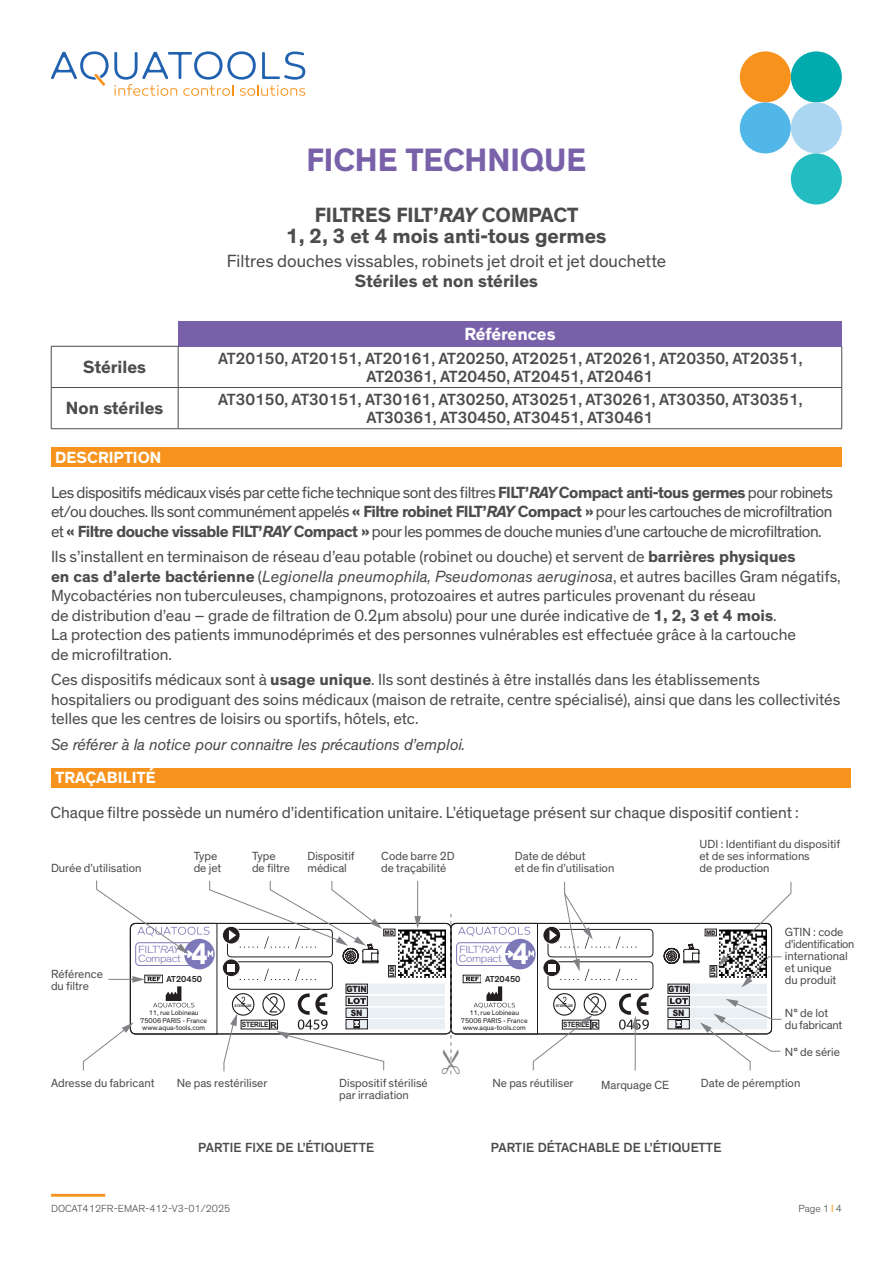
<style>
.page{position:relative;width:893px;height:1263px;background:#fff}
.page>*{position:absolute;margin:0;border:0;box-sizing:border-box;transform-origin:0 0}
.t1{font:700 33px "Theinhardt";color:#7961aa}
.t2{font:900 28.2px "Arial";color:#fff;scale:.85 1}
.t3{font:700 21px/21px "Theinhardt";color:#4b4c4d;text-align:center}
.t4{font:18px "Theinhardt";color:#4b4c4d}
.t5{font:700 18px "Theinhardt";color:#4b4c4d}
.t6{font:700 18px "Theinhardt";color:#fff}
.t7{font:16.5px/19.5px "Theinhardt";color:#4b4c4d}
.t8{font:500 16.5px/18px "Theinhardt";color:#4b4c4d;text-align:center}
.t9{font:italic 16.5px "Theinhardt";letter-spacing:-.01em;color:#4b4c4d}
.t10{font:700 16.5px "Theinhardt";color:#fff}
.t11{font:500 13.5px "Theinhardt";letter-spacing:.015em;color:#4b4c4d}
.t12{font:12px/12px "Theinhardt";color:#4b4c4d}
.t13{font:12px/12px "Theinhardt";letter-spacing:-.02em;color:#4b4c4d}
.t14{font:300 10.65px/8.9px "Theinhardt";letter-spacing:-.03em;color:#7d78b8;scale:1.15 1}
.t15{font:300 10.5px "Theinhardt";color:#4b4c4d}
.t16{font:500 8.85px "Theinhardt";color:#231f20}
.t17{font:900 8.55px "Arial";letter-spacing:-.02em;color:#231f20;scale:.88 1}
.t18{font:700 7.2px "Arial";letter-spacing:-.02em;color:#231f20;scale:.9 1}
.t19{font:7.05px/7.5px "Theinhardt";color:#231f20;text-align:center}
.t20{font:900 6.3px "Arial";letter-spacing:-.02em;color:#231f20;scale:.88 1}
.t21{font:700 3.3px "Arial";letter-spacing:.01em;color:#231f20}
.s1{font-style:italic}
.s2{font-weight:700}
.s3{font-weight:700;font-style:italic}
.s4{font-size:8.25px}
.s5{font-weight:400;color:#f7931d}
</style>
<div class="page">
<div style="left:740px;top:51px;width:51px;height:51px;background:#f7931d;border-radius:50%"></div>
<div style="left:791px;top:51px;width:51px;height:51px;background:#00aaad;border-radius:50%"></div>
<div style="left:791px;top:102px;width:51px;height:51px;background:#aad6f2;border-radius:50%"></div>
<div style="left:740px;top:102px;width:51px;height:51px;background:#50b7e8;border-radius:50%"></div>
<div style="left:791px;top:153px;width:51px;height:51px;background:#23bdc1;border-radius:50%"></div>
<svg style="left:51px;top:51px;width:254px;height:45px"></svg>
<hr style="left:51px;top:1194px;width:54px;height:3px;background:#f7931d">
<div style="left:178px;top:321px;width:664px;height:25px;background:#7961aa"></div>
<hr style="left:51px;top:387px;width:127px;height:1px;background:#4b4c4d">
<hr style="left:178px;top:387px;width:664px;height:1px;background:#4b4c4d">
<hr style="left:178px;top:428px;width:664px;height:1px;background:#4b4c4d">
<hr style="left:51px;top:346px;width:127px;height:1px;background:#4b4c4d">
<hr style="left:51px;top:346px;width:1px;height:41px;background:#4b4c4d">
<hr style="left:178px;top:346px;width:1px;height:41px;background:#4b4c4d">
<hr style="left:51px;top:388px;width:1px;height:40px;background:#4b4c4d">
<hr style="left:178px;top:388px;width:1px;height:40px;background:#4b4c4d">
<hr style="left:51px;top:428px;width:127px;height:1px;background:#4b4c4d">
<hr style="left:841px;top:346px;width:1px;height:41px;background:#4b4c4d">
<hr style="left:841px;top:388px;width:1px;height:40px;background:#4b4c4d">
<div style="left:51px;top:447px;width:791px;height:20px;background:#f7931d"></div>
<div style="left:51px;top:768px;width:799px;height:19px;background:#f7931d"></div>
<svg style="left:384px;top:913px;width:389px;height:157px"></svg>
<svg style="left:414px;top:916px;width:7px;height:13px"></svg>
<hr style="left:417px;top:881px;width:1px;height:37px;background:#808285">
<svg style="left:700px;top:999px;width:82px;height:72px"></svg>
<svg style="left:83px;top:880px;width:301px;height:192px"></svg>
<svg style="left:718px;top:882px;width:74px;height:105px"></svg>
<svg style="left:442px;top:881px;width:207px;height:194px"></svg>
<h1 class="t1" style="left:306px;top:141px;width:282px">FICHE TECHNIQUE</h1>
<p class="t3" style="left:286px;top:204px;width:322px">FILTRES FILT’<span class="s1">RAY</span> COMPACT<br>1, 2, 3 et 4 mois anti-tous germes</p>
<p class="t4" style="left:227px;top:253px;width:441px">Filtres douches vissables, robinets jet droit et jet douchette</p>
<p class="t5" style="left:355px;top:270px;width:185px">Stériles et non stériles</p>
<p class="t6" style="left:464px;top:323px;width:93px">Références</p>
<p class="t5" style="left:83px;top:357px;width:64px">Stériles</p>
<p class="t8" style="left:218px;top:349px;width:586px">AT20150, AT20151, AT20161, AT20250, AT20251, AT20261, AT20350, AT20351,<br>AT20361, AT20450, AT20451, AT20461</p>
<p class="t5" style="left:66px;top:398px;width:99px">Non stériles</p>
<p class="t8" style="left:218px;top:390px;width:586px">AT30150, AT30151, AT30161, AT30250, AT30251, AT30261, AT30350, AT30351,<br>AT30361, AT30450, AT30451, AT30461</p>
<p class="t10" style="left:55px;top:448px;width:108px">DESCRIPTION</p>
<p class="t7" style="left:51px;top:483px;width:783px;text-align:justify">Les dispositifs médicaux visés par cette fiche technique sont des filtres <span class="s2">FILT’</span><span class="s3">RAY</span><span class="s2">Compact anti-tous germes</span> pour robinets et/ou douches. Ils sont communément appelés <span class="s2">« Filtre robinet FILT’</span><span class="s3">RAY</span> <span class="s2">Compact »</span> pour les cartouches de microfiltration et <span class="s2">« Filtre douche vissable FILT’</span><span class="s3">RAY</span> <span class="s2">Compact »</span> pour les pommes de douche munies d’une cartouche de microfiltration.</p>
<p class="t7" style="left:51px;top:548px;width:791px">Ils s’installent en terminaison de réseau d’eau potable (robinet ou douche) et servent de <span class="s2">barrières physiques<br>en cas d’alerte bactérienne</span> (<span class="s1">Legionella pneumophila, Pseudomonas aeruginosa</span>, et autres bacilles Gram négatifs, Mycobactéries non tuberculeuses, champignons, protozoaires et autres particules provenant du réseau<br>de distribution d’eau – grade de filtration de 0.2μm absolu) pour une durée indicative de <span class="s2">1, 2, 3 et 4 mois</span>.<br>La protection des patients immunodéprimés et des personnes vulnérables est effectuée grâce à la cartouche<br>de microfiltration.</p>
<p class="t7" style="left:51px;top:671px;width:791px">Ces dispositifs médicaux sont à <span class="s2">usage unique</span>. Ils sont destinés à être installés dans les établissements hospitaliers ou prodiguant des soins médicaux (maison de retraite, centre spécialisé), ainsi que dans les collectivités telles que les centres de loisirs ou sportifs, hôtels, etc.</p>
<p class="t9" style="left:51px;top:738px;width:416px">Se référer à la notice pour connaitre les précautions d’emploi.</p>
<p class="t10" style="left:55px;top:768px;width:102px">TRAÇABILITÉ</p>
<p class="t7" style="left:50px;top:803px;width:750px">Chaque filtre possède un numéro d’identification unitaire. L’étiquetage présent sur chaque dispositif contient :</p>
<p class="t12" style="left:51px;top:863px;width:92px">Durée d’utilisation</p>
<p class="t12" style="left:194px;top:851px;width:29px">Type de jet</p>
<p class="t12" style="left:252px;top:851px;width:39px">Type de filtre</p>
<p class="t12" style="left:381px;top:851px;width:75px">Code barre 2D de traçabilité</p>
<p class="t12" style="left:515px;top:851px;width:101px">Date de début<br>et de fin d’utilisation</p>
<p class="t12" style="left:699px;top:839px;width:142px">UDI : Identifiant du dispositif et de ses informations<br>de production</p>
<p class="t12" style="left:307px;top:851px;width:49px">Dispositif médical</p>
<p class="t12" style="left:51px;top:968px;width:53px">Référence du filtre</p>
<p class="t20" style="left:385px;top:929px;width:12px">MD</p>
<p class="t14" style="left:138px;top:946px;width:39px">FILT’<span class="s1">RAY<br></span>Compact</p>
<h2 class="t2" style="left:191px;top:938px;width:20px">4</h2>
<p class="t14" style="left:459px;top:946px;width:39px">FILT’<span class="s1">RAY<br></span>Compact</p>
<h2 class="t2" style="left:512px;top:938px;width:20px">4</h2>
<p class="t16" style="left:167px;top:973px;width:37px">AT20450</p>
<p class="t16" style="left:485px;top:973px;width:37px">AT20450</p>
<p class="t20" style="left:388px;top:977px;width:14px;rotate:-90deg">UDI</p>
<p class="t17" style="left:346px;top:984px;width:25px">GTIN</p>
<p class="t17" style="left:668px;top:984px;width:25px">GTIN</p>
<p class="t21" style="left:234px;top:1004px;width:19px">STERILIZE</p>
<p class="t21" style="left:556px;top:1004px;width:19px">STERILIZE</p>
<p class="t17" style="left:351px;top:1008px;width:15px">SN</p>
<p class="t17" style="left:673px;top:1008px;width:15px">SN</p>
<p class="t19" style="left:461px;top:1009px;width:68px">11, rue Lobineau<br>75006 PARIS - France www.aqua-tools.com</p>
<p class="t19" style="left:140px;top:1009px;width:68px">11, rue Lobineau<br>75006 PARIS - France www.aqua-tools.com</p>
<p class="t18" style="left:563px;top:1020px;width:40px">STERILE <span class="s4">R</span></p>
<p class="t18" style="left:242px;top:1020px;width:40px">STERILE <span class="s4">R</span></p>
<p class="t20" style="left:706px;top:929px;width:12px">MD</p>
<p class="t20" style="left:710px;top:977px;width:14px;rotate:-90deg">UDI</p>
<p class="t12" style="left:785px;top:927px;width:71px">GTIN : code d'identification international et unique<br>du produit</p>
<p class="t13" style="left:785px;top:1008px;width:59px">N° de lot du fabricant</p>
<p class="t12" style="left:785px;top:1046px;width:57px">N° de série</p>
<p class="t12" style="left:51px;top:1077px;width:105px">Adresse du fabricant</p>
<p class="t12" style="left:177px;top:1077px;width:92px">Ne pas restériliser</p>
<p class="t12" style="left:339px;top:1077px;width:90px">Dispositif stérilisé par irradiation</p>
<p class="t12" style="left:492px;top:1077px;width:83px">Ne pas réutiliser</p>
<p class="t12" style="left:601px;top:1079px;width:70px">Marquage CE</p>
<p class="t12" style="left:701px;top:1077px;width:101px">Date de péremption</p>
<p class="t11" style="left:198px;top:1139px;width:178px">PARTIE FIXE DE L’ÉTIQUETTE</p>
<p class="t11" style="left:491px;top:1139px;width:232px">PARTIE DÉTACHABLE DE L’ÉTIQUETTE</p>
<p class="t15" style="left:51px;top:1204px;width:181px">DOCAT412FR-EMAR-412-V3-01/2025</p>
<p class="t15" style="left:798px;top:1204px;width:45px">Page 1 <span class="s5">I</span> 4</p>
</div>
